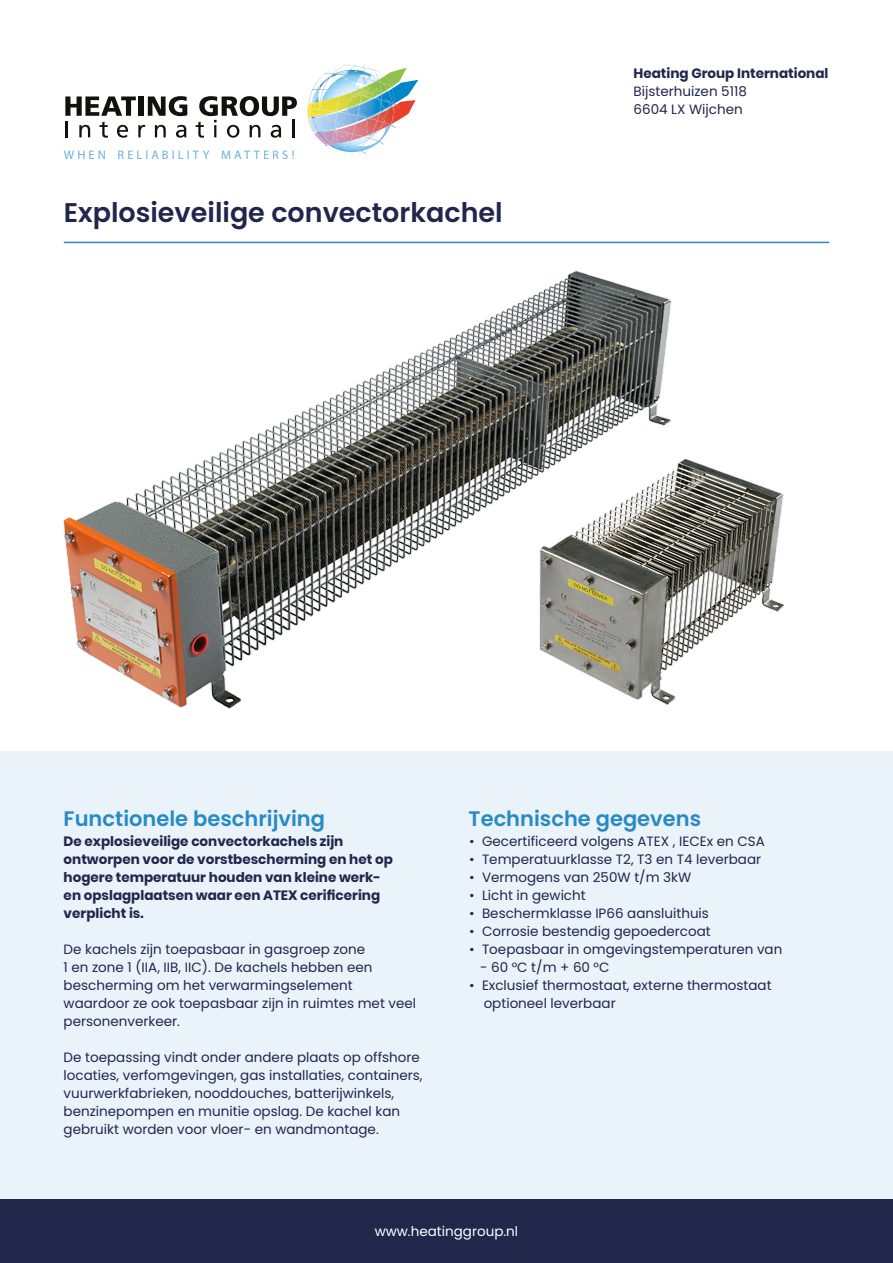
<style>
.page{position:relative;width:893px;height:1263px;background:#fff}
.page>*{position:absolute;margin:0;border:0;box-sizing:border-box;transform-origin:0 0}
.t1{font:600 27px "Poppins";color:#21264c}
.t2{font:600 21px "Poppins";color:#278ac6}
.t3{font:13.5px/18px "Poppins";color:#21264c}
.t4{font:700 13.5px/18px "Poppins";color:#21264c}
.t5{font:13.5px "Poppins";color:#fff}
.t6{font:12.45px "Myriad Pro";letter-spacing:.255em;color:#6ab0e2}
</style>
<div class="page">
<div style="left:0;top:752px;width:893px;height:511px;background:#e9f3f9"></div>
<hr style="left:64px;top:242px;width:765px;height:1px;background:#278ac6">
<svg style="left:308px;top:64px;width:110px;height:84px"></svg>
<img style="left:315px;top:105px;width:84px;height:40px">
<svg style="left:65px;top:96px;width:122px;height:42px"></svg>
<svg style="left:196px;top:96px;width:101px;height:42px"></svg>
<hr style="left:292px;top:119px;width:3px;height:18px;background:#13110c">
<img style="left:672px;top:459px;width:112px;height:243px">
<img style="left:64px;top:271px;width:608px;height:438px">
<div style="left:0;top:1200px;width:893px;height:63px;background:#21274b"></div>
<p class="t6" style="left:64px;top:147px;width:233px">WHEN RELIABILITY MATTERS!</p>
<h1 class="t1" style="left:64px;top:197px;width:440px">Explosieveilige convectorkachel</h1>
<p class="t4" style="left:634px;top:64px;width:196px">Heating Group International</p>
<p class="t3" style="left:634px;top:82px;width:115px">Bijsterhuizen 5118<br>6604 LX Wijchen</p>
<h2 class="t2" style="left:64px;top:806px;width:263px">Functionele beschrijving</h2>
<h2 class="t2" style="left:469px;top:806px;width:234px">Technische gegevens</h2>
<p class="t4" style="left:64px;top:832px;width:331px">De explosieveilige convectorkachels zijn ontworpen voor de vorstbescherming en het op hogere temperatuur houden van kleine werk&shy;en opslagplaatsen waar een ATEX cerificering verplicht is.</p>
<p class="t3" style="left:64px;top:940px;width:354px">De kachels zijn toepasbaar in gasgroep zone<br>1 en zone 1 (IIA, IIB, IIC). De kachels hebben een bescherming om het verwarmingselement waardoor ze ook toepasbaar zijn in ruimtes met veel personenverkeer.</p>
<p class="t3" style="left:64px;top:1048px;width:360px">De toepassing vindt onder andere plaats op offshore locaties, verfomgevingen, gas installaties, containers, vuurwerkfabrieken, nooddouches, batterijwinkels, benzinepompen en munitie opslag. De kachel kan gebruikt worden voor vloer- en wandmontage.</p>
<p class="t3" style="left:469px;top:832px;width:297px">• Gecertificeerd volgens ATEX , IECEx en CSA</p>
<p class="t3" style="left:469px;top:850px;width:294px">• Temperatuurklasse T2, T3 en T4 leverbaar</p>
<p class="t3" style="left:469px;top:868px;width:224px">• Vermogens van 250W t/m 3kW</p>
<p class="t3" style="left:469px;top:886px;width:118px">• Licht in gewicht</p>
<p class="t3" style="left:469px;top:904px;width:241px">• Beschermklasse IP66 aansluithuis</p>
<p class="t3" style="left:469px;top:922px;width:243px">• Corrosie bestendig gepoedercoat</p>
<p class="t3" style="left:469px;top:940px;width:315px">• Toepasbaar in omgevingstemperaturen van</p>
<p class="t3" style="left:480px;top:958px;width:131px">- 60 °C t/m + 60 °C</p>
<p class="t3" style="left:484px;top:976px;width:289px;text-indent:-14px">• Exclusief thermostaat, externe thermostaat optioneel leverbaar</p>
<p class="t5" style="left:375px;top:1224px;width:145px">www.heatinggroup.nl</p>
</div>
